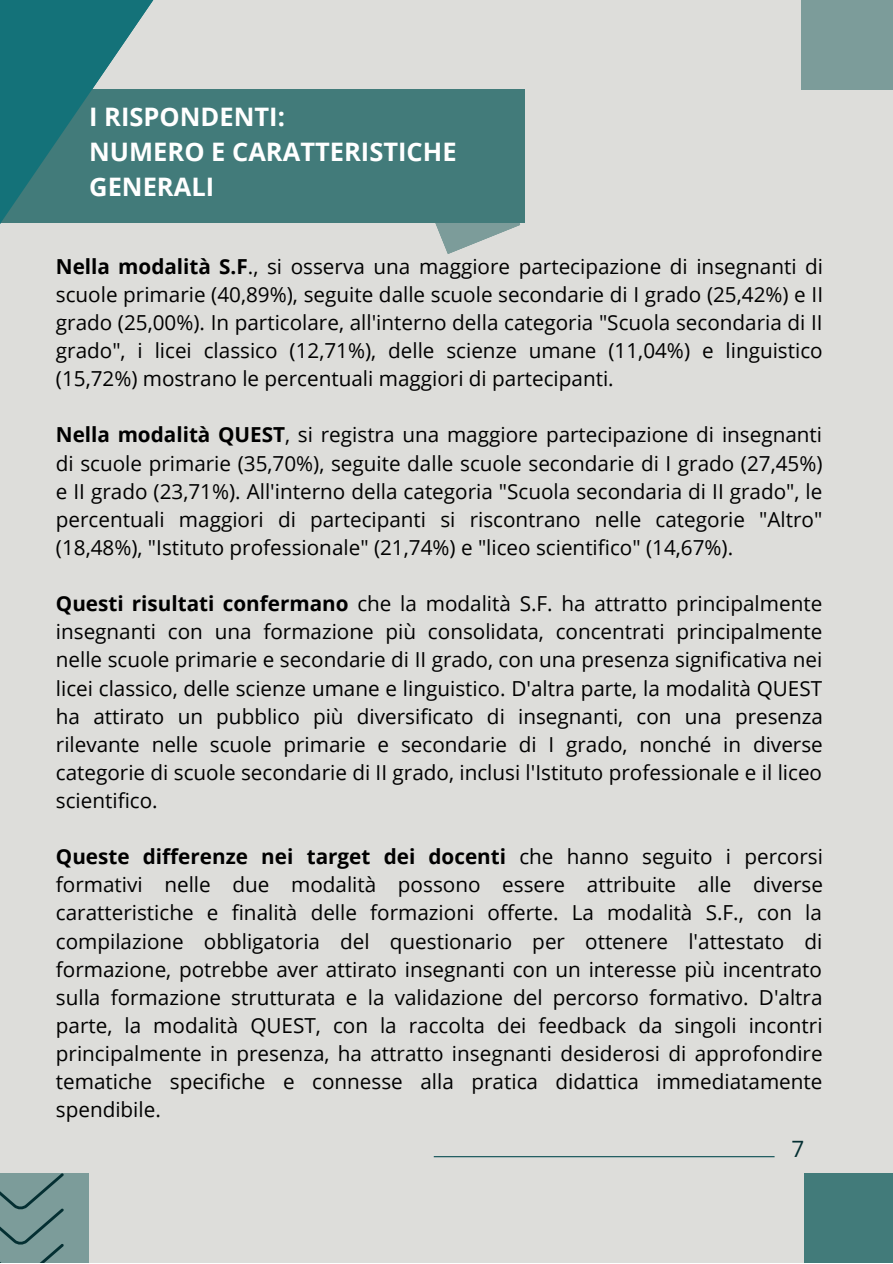
<style>
.page{position:relative;width:893px;height:1264px;background:#fff}
.page>*{position:absolute;margin:0;border:0;box-sizing:border-box;transform-origin:0 0}
.t1{font:700 25.5px/34.8px "Open Sans";color:#fff}
.t2{font:22.5px "Open Sans";color:#042f32}
.t3{font:20.7px/28px "Open Sans";color:#000;text-align:justify}
.s1{font-weight:700}
</style>
<div class="page">
<div style="left:0;top:0;width:892px;height:1262px;background:#ddddda"></div>
<div style="left:0;top:1173px;width:89px;height:89px;background:#7c9c9a"></div>
<div style="left:804px;top:1173px;width:88px;height:89px;background:#427b7a"></div>
<hr style="left:434px;top:1156px;width:340px;height:1px;background:#0a4e53">
<svg style="left:0;top:1173px;width:64px;height:89px"></svg>
<div style="left:801px;top:0;width:91px;height:90px;background:#7c9c9a"></div>
<svg style="left:435px;top:223px;width:85px;height:31px"></svg>
<div style="left:0;top:89px;width:524px;height:134px;background:#427b7a"></div>
<svg style="left:0;top:0;width:154px;height:224px"></svg>
<p class="t1" style="left:89px;top:99px;width:197px">I RISPONDENTI:</p>
<p class="t1" style="left:89px;top:134px;width:369px">NUMERO E CARATTERISTICHE<br>GENERALI</p>
<p class="t3" style="left:56px;top:252px;width:768px"><span class="s1">Nella modalità S.F</span>., si osserva una maggiore partecipazione di insegnanti di scuole primarie (40,89%), seguite dalle scuole secondarie di I grado (25,42%) e II grado (25,00%). In particolare, all'interno della categoria "Scuola secondaria di II grado", i licei classico (12,71%), delle scienze umane (11,04%) e linguistico (15,72%) mostrano le percentuali maggiori di partecipanti.</p>
<p class="t3" style="left:56px;top:420px;width:768px"><span class="s1">Nella modalità QUEST</span>, si registra una maggiore partecipazione di insegnanti di scuole primarie (35,70%), seguite dalle scuole secondarie di I grado (27,45%) e II grado (23,71%). All'interno della categoria "Scuola secondaria di II grado", le percentuali maggiori di partecipanti si riscontrano nelle categorie "Altro" (18,48%), "Istituto professionale" (21,74%) e "liceo scientifico" (14,67%).</p>
<p class="t3" style="left:56px;top:589px;width:768px"><span class="s1">Questi risultati confermano</span> che la modalità S.F. ha attratto principalmente insegnanti con una formazione più consolidata, concentrati principalmente nelle scuole primarie e secondarie di II grado, con una presenza significativa nei licei classico, delle scienze umane e linguistico. D'altra parte, la modalità QUEST ha attirato un pubblico più diversificato di insegnanti, con una presenza rilevante nelle scuole primarie e secondarie di I grado, nonché in diverse categorie di scuole secondarie di II grado, inclusi l'Istituto professionale e il liceo scientifico.</p>
<p class="t3" style="left:56px;top:842px;width:768px"><span class="s1">Queste differenze nei target dei docenti</span> che hanno seguito i percorsi formativi nelle due modalità possono essere attribuite alle diverse caratteristiche e finalità delle formazioni offerte. La modalità S.F., con la compilazione obbligatoria del questionario per ottenere l'attestato di formazione, potrebbe aver attirato insegnanti con un interesse più incentrato sulla formazione strutturata e la validazione del percorso formativo. D'altra parte, la modalità QUEST, con la raccolta dei feedback da singoli incontri principalmente in presenza, ha attratto insegnanti desiderosi di approfondire tematiche specifiche e connesse alla pratica didattica immediatamente spendibile.</p>
<p class="t2" style="left:791px;top:1132px;width:14px">7</p>
</div>
